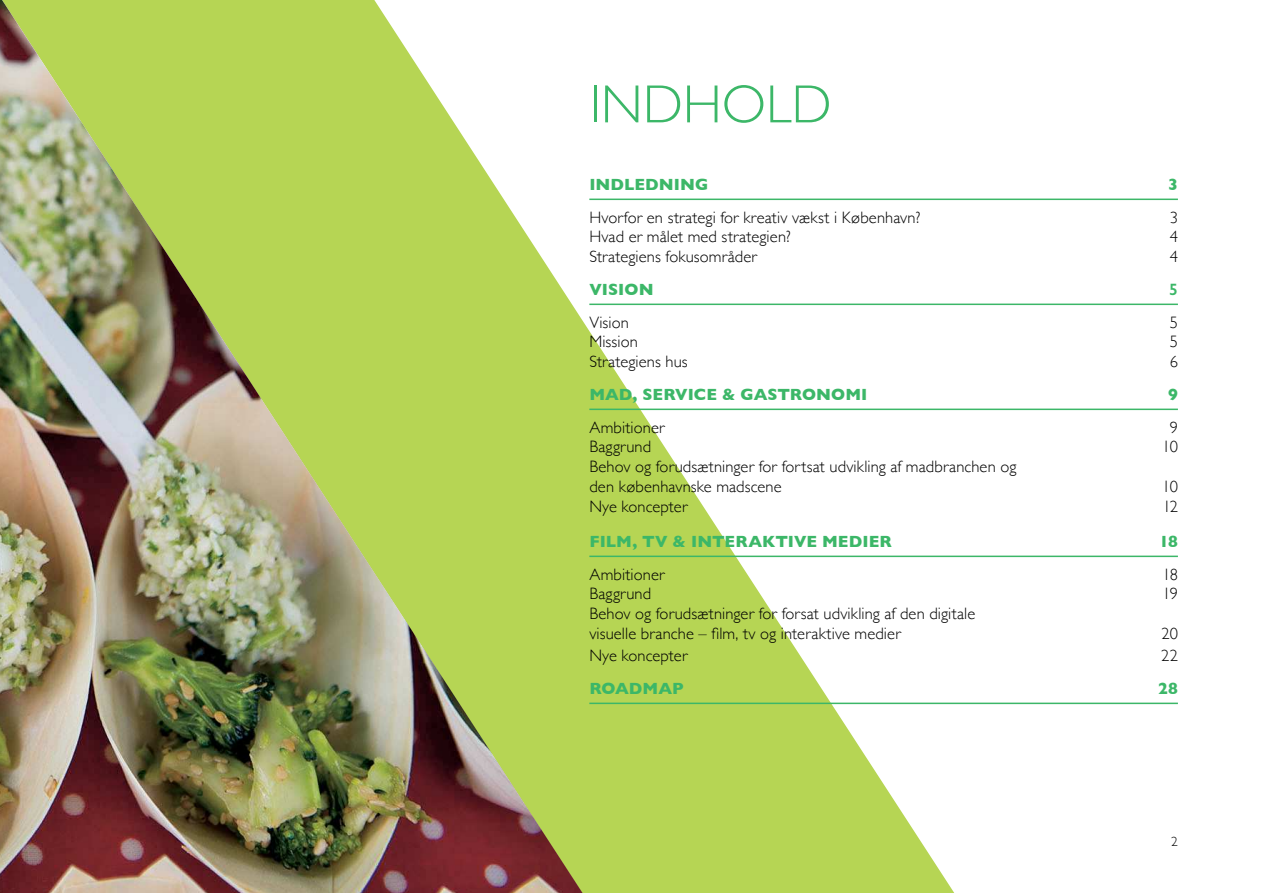
<style>
.page{position:relative;width:1263px;height:893px;background:#fff}
.page>*{position:absolute;margin:0;border:0;box-sizing:border-box;transform-origin:0 0}
.t1{font:300 54px "Gill Sans";color:#3cb768}
.t2{font:300 16.5px/19.8px "Gill Sans";letter-spacing:.01em;color:#000}
.t3{font:700 16.5px "Gill Sans";color:#3cb768}
.t4{font:600 16.5px "Gill Sans";color:#3cb768}
.t5{font:300 13.5px "Gill Sans";color:#000}
</style>
<div class="page">
<svg style="left:582px;top:198px;width:372px;height:695px"></svg>
<img style="left:0;top:0;width:582px;height:893px">
<hr style="left:589px;top:199px;width:589px;height:1px;background:#3cb768">
<hr style="left:589px;top:304px;width:589px;height:1px;background:#3cb768">
<hr style="left:589px;top:409px;width:589px;height:1px;background:#3cb768">
<hr style="left:589px;top:556px;width:589px;height:1px;background:#3cb768">
<hr style="left:589px;top:703px;width:589px;height:1px;background:#3cb768">
<h1 class="t1" style="left:589px;top:82px;width:244px">INDHOLD</h1>
<p class="t3" style="left:589px;top:178px;width:120px">INDLEDNING</p>
<p class="t3" style="left:1168px;top:178px;width:11px">3</p>
<p class="t2" style="left:589px;top:208px;width:332px">Hvorfor en strategi for kreativ vækst i København?</p>
<p class="t2" style="left:1170px;top:208px;width:10px">3</p>
<p class="t2" style="left:589px;top:228px;width:203px">Hvad er målet med strategien?</p>
<p class="t2" style="left:1170px;top:228px;width:10px">4</p>
<p class="t2" style="left:589px;top:248px;width:169px">Strategiens fokusområder</p>
<p class="t2" style="left:1170px;top:248px;width:10px">4</p>
<p class="t3" style="left:589px;top:283px;width:66px">VISION</p>
<p class="t4" style="left:1169px;top:279px;width:10px">5</p>
<p class="t2" style="left:589px;top:313px;width:41px">Vision</p>
<p class="t2" style="left:1170px;top:313px;width:10px">5</p>
<p class="t2" style="left:589px;top:333px;width:50px">Mission</p>
<p class="t2" style="left:1170px;top:333px;width:10px">5</p>
<p class="t2" style="left:589px;top:353px;width:100px">Strategiens hus</p>
<p class="t2" style="left:1170px;top:353px;width:10px">6</p>
<p class="t3" style="left:589px;top:388px;width:279px">MAD, SERVICE &amp; GASTRONOMI</p>
<p class="t3" style="left:1168px;top:388px;width:11px">9</p>
<p class="t2" style="left:589px;top:418px;width:77px">Ambitioner</p>
<p class="t2" style="left:1170px;top:418px;width:10px">9</p>
<p class="t2" style="left:589px;top:438px;width:63px">Baggrund</p>
<p class="t2" style="left:1162px;top:438px;width:17px">10</p>
<p class="t2" style="left:589px;top:458px;width:429px">Behov og forudsætninger for fortsat udvikling af madbranchen og den københavnske madscene</p>
<p class="t2" style="left:1162px;top:478px;width:17px">10</p>
<p class="t2" style="left:589px;top:498px;width:100px">Nye koncepter</p>
<p class="t2" style="left:1163px;top:498px;width:17px">12</p>
<p class="t3" style="left:589px;top:535px;width:304px">FILM, TV &amp; INTERAKTIVE MEDIER</p>
<p class="t3" style="left:1159px;top:535px;width:20px">18</p>
<p class="t2" style="left:589px;top:565px;width:77px">Ambitioner</p>
<p class="t2" style="left:1162px;top:565px;width:17px">18</p>
<p class="t2" style="left:589px;top:585px;width:63px">Baggrund</p>
<p class="t2" style="left:1162px;top:585px;width:17px">19</p>
<p class="t2" style="left:589px;top:605px;width:387px">Behov og forudsætninger for forsat udvikling af den digitale visuelle branche – film, tv og interaktive medier</p>
<p class="t2" style="left:1161px;top:623px;width:18px">20</p>
<p class="t2" style="left:589px;top:646px;width:100px">Nye koncepter</p>
<p class="t2" style="left:1161px;top:646px;width:18px">22</p>
<p class="t3" style="left:589px;top:682px;width:96px">ROADMAP</p>
<p class="t3" style="left:1158px;top:682px;width:21px">28</p>
<p class="t5" style="left:1171px;top:836px;width:8px">2</p>
</div>
